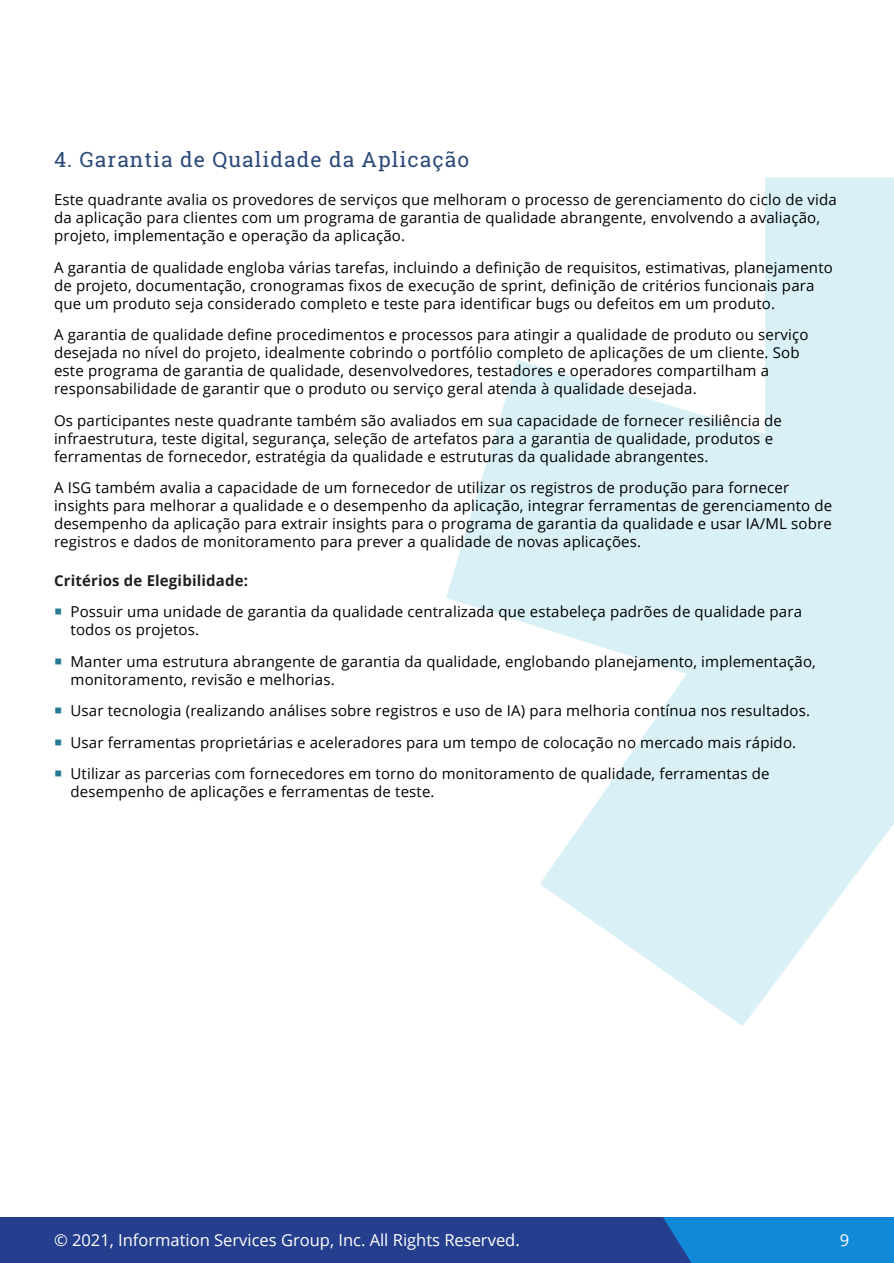
<style>
.page{position:relative;width:894px;height:1263px;background:#fff}
.page>*{position:absolute;margin:0;border:0;box-sizing:border-box;transform-origin:0 0}
.Body_Copy{font:21px "Roboto Slab";letter-spacing:.05em;color:#2b4a79}
.t1{font:16.5px "Open Sans";color:#fff}
.Body_Copy-2{font:15px/18px "Open Sans";letter-spacing:.01em;color:#000}
.Body_Copy-3{font:700 15px "Open Sans";letter-spacing:.01em;color:#231f20}
</style>
<div class="page">
<div style="left:0;top:1217px;width:893px;height:46px;background:#253f8e"></div>
<div style="left:663px;top:1217px;width:230px;height:46px;background:#1289d7"></div>
<svg style="left:446px;top:177px;width:447px;height:849px;fill:#d9f0f6"></svg>
<p class="Body_Copy" style="left:54px;top:145px;width:416px">4. Garantia de Qualidade da Aplicação</p>
<p class="Body_Copy-2" style="left:54px;top:190px;width:783px">Este quadrante avalia os provedores de serviços que melhoram o processo de gerenciamento do ciclo de vida da aplicação para clientes com um programa de garantia de qualidade abrangente, envolvendo a avaliação, projeto, implementação e operação da aplicação.</p>
<p class="Body_Copy-2" style="left:54px;top:258px;width:780px">A garantia de qualidade engloba várias tarefas, incluindo a definição de requisitos, estimativas, planejamento de projeto, documentação, cronogramas fixos de execução de sprint, definição de critérios funcionais para que um produto seja considerado completo e teste para identificar bugs ou defeitos em um produto.</p>
<p class="Body_Copy-2" style="left:54px;top:325px;width:755px">A garantia de qualidade define procedimentos e processos para atingir a qualidade de produto ou serviço desejada no nível do projeto, idealmente cobrindo o portfólio completo de aplicações de um cliente. Sob este programa de garantia de qualidade, desenvolvedores, testadores e operadores compartilham a responsabilidade de garantir que o produto ou serviço geral atenda à qualidade desejada.</p>
<p class="Body_Copy-2" style="left:54px;top:411px;width:729px">Os participantes neste quadrante também são avaliados em sua capacidade de fornecer resiliência de infraestrutura, teste digital, segurança, seleção de artefatos para a garantia de qualidade, produtos e ferramentas de fornecedor, estratégia da qualidade e estruturas da qualidade abrangentes.</p>
<p class="Body_Copy-2" style="left:54px;top:478px;width:779px">A ISG também avalia a capacidade de um fornecedor de utilizar os registros de produção para fornecer insights para melhorar a qualidade e o desempenho da aplicação, integrar ferramentas de gerenciamento de desempenho da aplicação para extrair insights para o programa de garantia da qualidade e usar IA/ML sobre registros e dados de monitoramento para prever a qualidade de novas aplicações.</p>
<p class="Body_Copy-3" style="left:54px;top:569px;width:195px">Critérios de Elegibilidade:</p>
<p class="Body_Copy-2" style="left:70px;top:602px;width:732px">Possuir uma unidade de garantia da qualidade centralizada que estabeleça padrões de qualidade para todos os projetos.</p>
<p class="Body_Copy-2" style="left:70px;top:652px;width:746px">Manter uma estrutura abrangente de garantia da qualidade, englobando planejamento, implementação, monitoramento, revisão e melhorias.</p>
<p class="Body_Copy-2" style="left:70px;top:701px;width:740px">Usar tecnologia (realizando análises sobre registros e uso de IA) para melhoria contínua nos resultados.</p>
<p class="Body_Copy-2" style="left:70px;top:733px;width:726px">Usar ferramentas proprietárias e aceleradores para um tempo de colocação no mercado mais rápido.</p>
<p class="Body_Copy-2" style="left:70px;top:764px;width:700px">Utilizar as parcerias com fornecedores em torno do monitoramento de qualidade, ferramentas de desempenho de aplicações e ferramentas de teste.</p>
<p class="t1" style="left:54px;top:1229px;width:467px">© 2021, Information Services Group, Inc. All Rights Reserved.</p>
<p class="t1" style="left:839px;top:1229px;width:11px">9</p>
</div>
